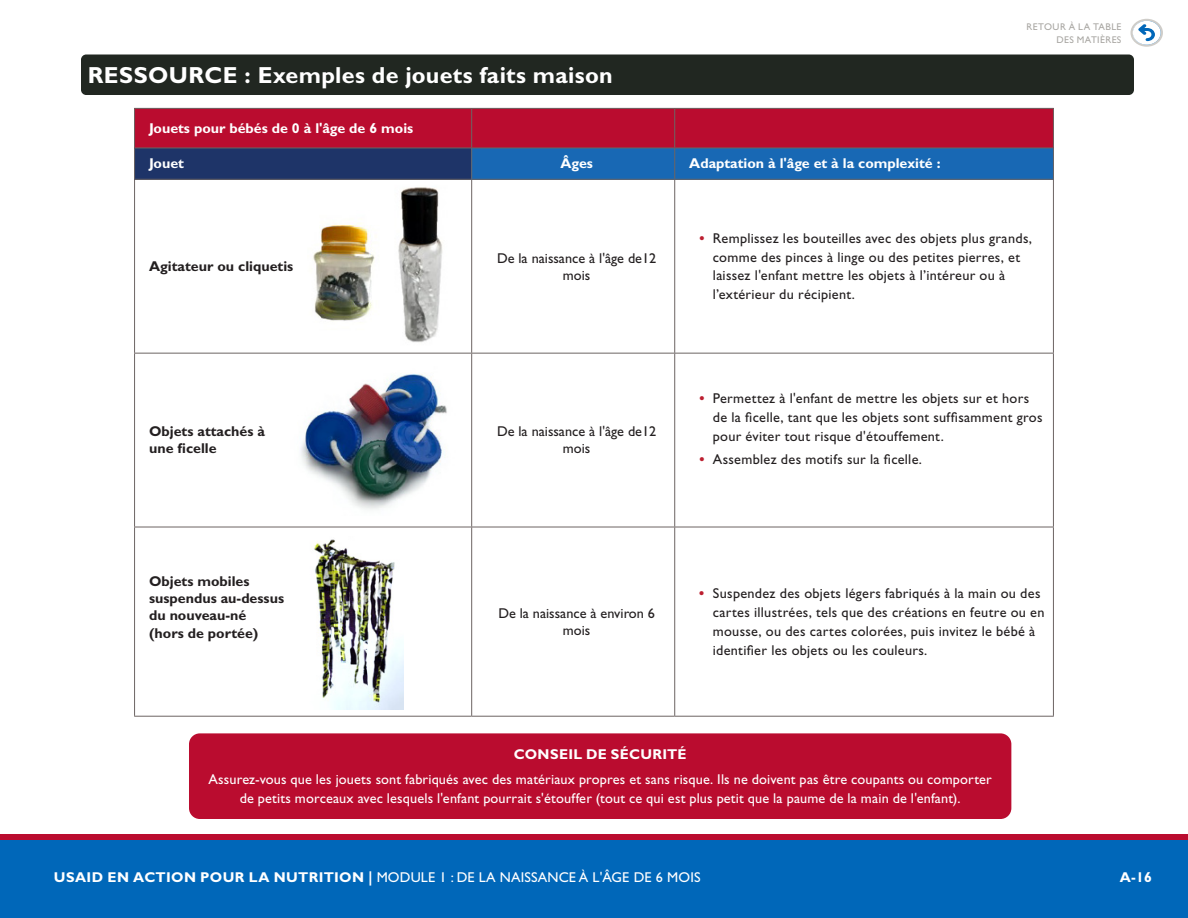
<style>
.page{position:relative;width:1188px;height:918px;background:#fff}
.page>*{position:absolute;margin:0;border:0;box-sizing:border-box;transform-origin:0 0}
.t1{font:700 23.25px "Gill Sans Std";letter-spacing:.015em;color:#fff}
.t2{font:14.25px/18.8px "Gill Sans Std";letter-spacing:.02em;color:#231f20}
.t3{font:14.25px/18.8px "Gill Sans Std";letter-spacing:.01em;color:#fff;text-align:center}
.t4{font:700 14.25px/17.1px "Gill Sans Std";color:#231f20}
.t5{font:14.25px/17.1px "Gill Sans Std";color:#231f20;text-align:center}
.t6{font:700 14.25px "Gill Sans Std";color:#fff}
.t7{font:700 14.25px "Gill Sans Std";letter-spacing:.02em;color:#fff}
.t8{font:9.75px/12.8px "Gill Sans Std";letter-spacing:.04em;color:#a9a7a3;text-align:right}
.s1{font-weight:700;color:#bc1f30}
.s2{font-weight:700}
</style>
<div class="page">
<div style="left:0;top:837px;width:1188px;height:81px;background:#0067b9"></div>
<div style="left:0;top:834px;width:1188px;height:6px;background:#ba0c2f"></div>
<svg style="left:1130px;top:19px;width:33px;height:28px"></svg>
<div style="left:81px;top:55px;width:1053px;height:40px;background:#212721;border-radius:5px"></div>
<div style="left:189px;top:733px;width:822px;height:86px;background:#ba0c2f;border-radius:11px"></div>
<div style="left:135px;top:108px;width:337px;height:40px;background:#ba0c2f"></div>
<div style="left:472px;top:108px;width:203px;height:40px;background:#ba0c2f"></div>
<div style="left:675px;top:108px;width:378px;height:40px;background:#ba0c2f"></div>
<div style="left:135px;top:148px;width:337px;height:31px;background:#1e3468"></div>
<div style="left:472px;top:148px;width:203px;height:31px;background:#1868b4"></div>
<div style="left:675px;top:148px;width:378px;height:31px;background:#1868b4"></div>
<hr style="left:134px;top:108px;width:338px;height:1px;background:#6c6463">
<hr style="left:134px;top:109px;width:1px;height:39px;background:#6c6463">
<hr style="left:472px;top:108px;width:203px;height:1px;background:#6c6463">
<hr style="left:471px;top:109px;width:1px;height:39px;background:#6c6463">
<hr style="left:675px;top:108px;width:379px;height:1px;background:#6c6463">
<hr style="left:674px;top:109px;width:1px;height:39px;background:#6c6463">
<hr style="left:1053px;top:109px;width:1px;height:39px;background:#6c6463">
<hr style="left:134px;top:148px;width:338px;height:1px;background:#6c6463">
<hr style="left:134px;top:148px;width:1px;height:31px;background:#6c6463">
<hr style="left:472px;top:148px;width:203px;height:1px;background:#6c6463">
<hr style="left:675px;top:148px;width:379px;height:1px;background:#6c6463">
<hr style="left:674px;top:148px;width:1px;height:31px;background:#6c6463">
<hr style="left:1053px;top:148px;width:1px;height:31px;background:#6c6463">
<hr style="left:134px;top:179px;width:338px;height:1px;background:#6c6463">
<hr style="left:134px;top:180px;width:1px;height:173px;background:#6c6463">
<hr style="left:472px;top:179px;width:203px;height:1px;background:#6c6463">
<hr style="left:471px;top:180px;width:1px;height:173px;background:#6c6463">
<hr style="left:675px;top:179px;width:379px;height:1px;background:#6c6463">
<hr style="left:674px;top:180px;width:1px;height:173px;background:#6c6463">
<hr style="left:1053px;top:180px;width:1px;height:173px;background:#6c6463">
<hr style="left:134px;top:353px;width:338px;height:1px;background:#6c6463">
<hr style="left:134px;top:354px;width:1px;height:173px;background:#6c6463">
<hr style="left:472px;top:353px;width:203px;height:1px;background:#6c6463">
<hr style="left:471px;top:354px;width:1px;height:173px;background:#6c6463">
<hr style="left:675px;top:353px;width:379px;height:1px;background:#6c6463">
<hr style="left:674px;top:354px;width:1px;height:173px;background:#6c6463">
<hr style="left:1053px;top:354px;width:1px;height:173px;background:#6c6463">
<hr style="left:134px;top:527px;width:338px;height:1px;background:#6c6463">
<hr style="left:134px;top:527px;width:1px;height:189px;background:#6c6463">
<hr style="left:472px;top:527px;width:203px;height:1px;background:#6c6463">
<hr style="left:471px;top:527px;width:1px;height:189px;background:#6c6463">
<hr style="left:675px;top:527px;width:379px;height:1px;background:#6c6463">
<hr style="left:674px;top:527px;width:1px;height:189px;background:#6c6463">
<hr style="left:1053px;top:527px;width:1px;height:189px;background:#6c6463">
<hr style="left:134px;top:716px;width:338px;height:1px;background:#6c6463">
<hr style="left:472px;top:716px;width:203px;height:1px;background:#6c6463">
<hr style="left:675px;top:716px;width:379px;height:1px;background:#6c6463">
<hr style="left:471px;top:148px;width:1px;height:31px;background:#6c6463">
<img style="left:313px;top:187px;width:130px;height:156px">
<img style="left:301px;top:374px;width:146px;height:136px">
<img style="left:314px;top:539px;width:89px;height:171px">
<h3 class="t1" style="left:88px;top:61px;width:527px">RESSOURCE : Exemples de jouets faits maison</h3>
<p class="t6" style="left:149px;top:120px;width:266px">Jouets pour bébés de 0 à l'âge de 6 mois</p>
<p class="t6" style="left:149px;top:155px;width:36px">Jouet</p>
<p class="t6" style="left:560px;top:155px;width:34px">Âges</p>
<p class="t6" style="left:689px;top:155px;width:253px">Adaptation à l'âge et à la complexité :</p>
<p class="t8" style="left:1027px;top:21px;width:96px">RETOUR À LA TABLE<br>DES MATIÈRES</p>
<p class="t4" style="left:149px;top:258px;width:146px">Agitateur ou cliquetis</p>
<p class="t5" style="left:497px;top:249px;width:161px">De la naissance à l'âge de12 mois</p>
<p class="t4" style="left:149px;top:423px;width:117px">Objets attachés à une ficelle</p>
<p class="t5" style="left:497px;top:423px;width:161px">De la naissance à l'âge de12 mois</p>
<p class="t2" style="left:713px;top:229px;width:321px;text-indent:-13px"><span class="s1">•</span> Remplissez les bouteilles avec des objets plus grands, comme des pinces à linge ou des petites pierres, et laissez l'enfant mettre les objets à l’intéreur ou à l’extérieur du récipient.</p>
<p class="t2" style="left:713px;top:389px;width:331px;text-indent:-13px"><span class="s1">•</span> Permettez à l'enfant de mettre les objets sur et hors de la ficelle, tant que les objets sont suffisamment gros pour éviter tout risque d'étouffement.</p>
<p class="t2" style="left:699px;top:450px;width:224px"><span class="s1">•</span> Assemblez des motifs sur la ficelle.</p>
<p class="t4" style="left:149px;top:573px;width:136px">Objets mobiles suspendus au-dessus du nouveau-né (hors de portée)</p>
<p class="t5" style="left:498px;top:605px;width:158px">De la naissance à environ 6 mois</p>
<p class="t2" style="left:713px;top:584px;width:333px;text-indent:-14px"><span class="s1">•</span> Suspendez des objets légers fabriqués à la main ou des cartes illustrées, tels que des créations en feutre ou en mousse, ou des cartes colorées, puis invitez le bébé à identifier les objets ou les couleurs.</p>
<p class="t7" style="left:514px;top:746px;width:174px">CONSEIL DE SÉCURITÉ</p>
<p class="t3" style="left:208px;top:770px;width:785px">Assurez-vous que les jouets sont fabriqués avec des matériaux propres et sans risque. Ils ne doivent pas être coupants ou comporter de petits morceaux avec lesquels l'enfant pourrait s'étouffer (tout ce qui est plus petit que la paume de la main de l'enfant).</p>
<p class="t3" style="left:54px;top:868px;width:648px"><span class="s2">USAID EN ACTION POUR LA NUTRITION |</span> MODULE 1 : DE LA NAISSANCE À L'ÂGE DE 6 MOIS</p>
<p class="t6" style="left:1120px;top:869px;width:34px">A-16</p>
</div>
